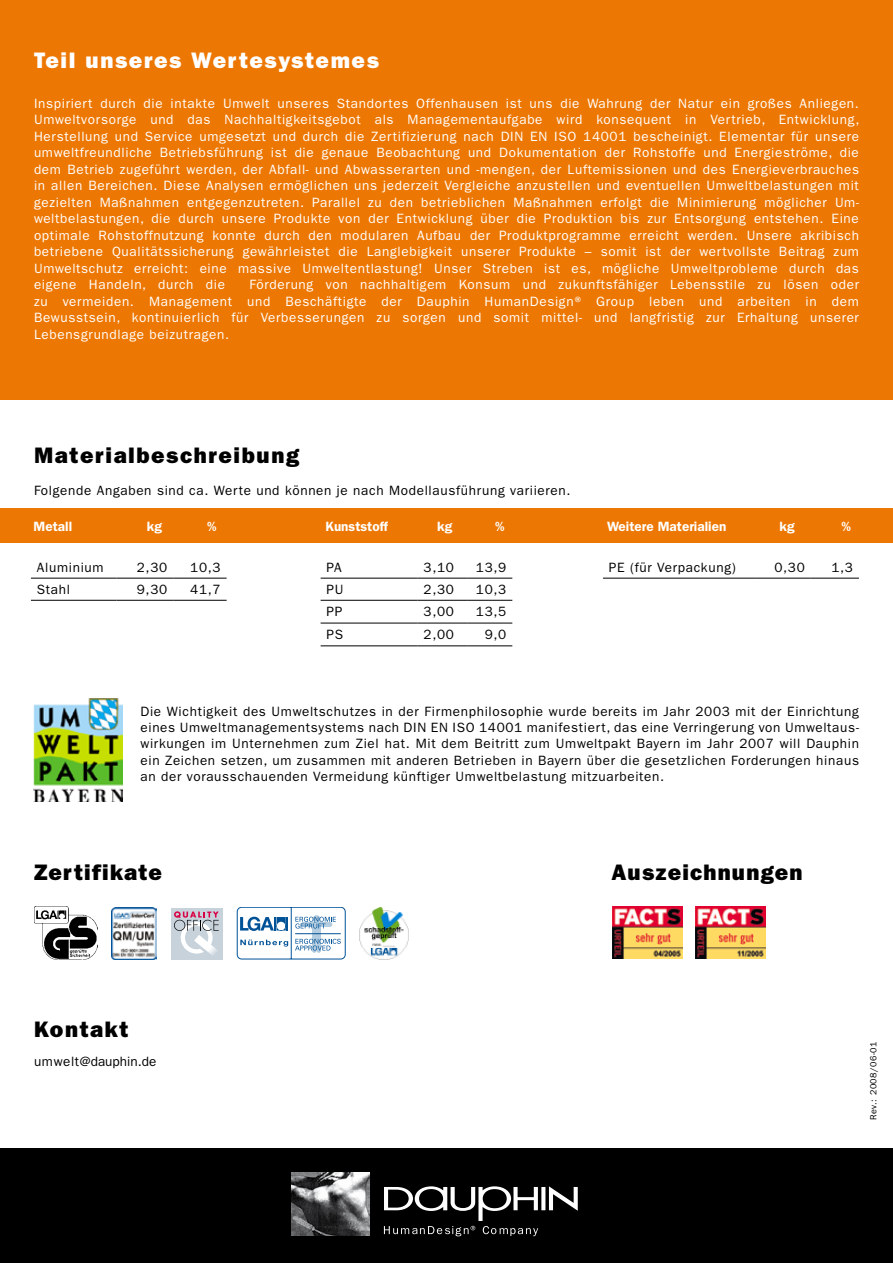
<style>
.page{position:relative;width:893px;height:1263px;background:#fff}
.page>*{position:absolute;margin:0;border:0;box-sizing:border-box;transform-origin:0 0}
.t1{font:800 22.5px "Franklin Gothic LT";letter-spacing:.07em;color:#000}
.t2{font:800 22.5px "Franklin Gothic LT";letter-spacing:.05em;color:#000}
.t3{font:800 22.5px "Franklin Gothic LT";letter-spacing:.07em;color:#fff}
.t4{font:13.5px/16.5px "Franklin Gothic LT";letter-spacing:.05em;color:#fff;text-align:justify}
.t5{font:13.5px/16.2px "Franklin Gothic LT";letter-spacing:.05em;color:#000;text-align:justify}
.t6{font:600 13.5px "Franklin Gothic LT";color:#fff}
.t7{font:13.5px "Franklin Gothic LT";color:#000}
.t8{font:9px "Franklin Gothic LT";letter-spacing:.05em;color:#000}
</style>
<div class="page">
<div style="left:0;top:0;width:893px;height:400px;background:#ed7703"></div>
<img style="left:33px;top:699px;width:89px;height:102px">
<div style="left:0;top:508px;width:893px;height:34px;background:#ed7703"></div>
<div style="left:0;top:1148px;width:893px;height:115px;background:#000"></div>
<img style="left:612px;top:906px;width:70px;height:53px">
<img style="left:292px;top:1172px;width:77px;height:64px">
<svg style="left:384px;top:1186px;width:194px;height:50px"></svg>
<img style="left:34px;top:907px;width:64px;height:52px">
<div style="left:171px;top:908px;width:51px;height:51px;background:#c7d2db"></div>
<svg style="left:174px;top:911px;width:45px;height:44px"></svg>
<svg style="left:237px;top:907px;width:108px;height:52px"></svg>
<img style="left:112px;top:908px;width:44px;height:51px">
<img style="left:359px;top:907px;width:49px;height:52px">
<img style="left:696px;top:906px;width:70px;height:53px">
<hr style="left:31px;top:600px;width:85px;height:1px;background:#000">
<hr style="left:116px;top:600px;width:57px;height:1px;background:#000">
<hr style="left:173px;top:600px;width:54px;height:1px;background:#000">
<hr style="left:31px;top:578px;width:85px;height:1px;background:#000">
<hr style="left:116px;top:578px;width:57px;height:1px;background:#000">
<hr style="left:173px;top:578px;width:54px;height:1px;background:#000">
<hr style="left:321px;top:578px;width:97px;height:1px;background:#000">
<hr style="left:418px;top:578px;width:49px;height:1px;background:#000">
<hr style="left:467px;top:578px;width:45px;height:1px;background:#000">
<hr style="left:321px;top:600px;width:97px;height:1px;background:#000">
<hr style="left:418px;top:600px;width:49px;height:1px;background:#000">
<hr style="left:467px;top:600px;width:45px;height:1px;background:#000">
<hr style="left:321px;top:623px;width:97px;height:1px;background:#000">
<hr style="left:418px;top:623px;width:49px;height:1px;background:#000">
<hr style="left:467px;top:623px;width:45px;height:1px;background:#000">
<hr style="left:321px;top:646px;width:97px;height:1px;background:#000">
<hr style="left:418px;top:646px;width:49px;height:1px;background:#000">
<hr style="left:467px;top:646px;width:45px;height:1px;background:#000">
<hr style="left:603px;top:578px;width:152px;height:1px;background:#000">
<hr style="left:755px;top:578px;width:56px;height:1px;background:#000">
<hr style="left:811px;top:578px;width:48px;height:1px;background:#000">
<h1 class="t3" style="left:34px;top:47px;width:346px">Teil unseres Wertesystemes</h1>
<p class="t4" style="left:34px;top:95px;width:827px">Inspiriert durch die intakte Umwelt unseres Standortes Offenhausen ist uns die Wahrung der Natur ein großes Anliegen.<br>Umweltvorsorge und das Nachhaltigkeitsgebot als Managementaufgabe wird konsequent in Vertrieb, Entwicklung, Herstellung und Service umgesetzt und durch die Zertifizierung nach DIN EN ISO 14001 bescheinigt. Elementar für unsere umweltfreundliche Betriebsführung ist die genaue Beobachtung und Dokumentation der Rohstoffe und Energieströme, die dem Betrieb zugeführt werden, der Abfall- und Abwasserarten und -mengen, der Luftemissionen und des Energieverbrauches in allen Bereichen. Diese Analysen ermöglichen uns jederzeit Vergleiche anzustellen und eventuellen Umweltbelastungen mit gezielten Maßnahmen entgegenzutreten. Parallel zu den betrieblichen Maßnahmen erfolgt die Minimierung möglicher Um&shy;weltbelastungen, die durch unsere Produkte von der Entwicklung über die Produktion bis zur Entsorgung entstehen. Eine optimale Rohstoffnutzung konnte durch den modularen Aufbau der Produktprogramme erreicht werden. Unsere akribisch betriebene Qualitätssicherung gewährleistet die Langlebigkeit unserer Produkte – somit ist der wertvollste Beitrag zum Umweltschutz erreicht: eine massive Umweltentlastung! Unser Streben ist es, mögliche Umweltprobleme durch das eigene Handeln, durch die</p>
<p class="t4" style="left:34px;top:277px;width:826px;text-indent:215px">Förderung von nachhaltigem Konsum und zukunftsfähiger Lebensstile zu lösen oder zu vermeiden. Management und Beschäftigte der Dauphin HumanDesign® Group leben und arbeiten in dem Bewusstsein, kontinuierlich für Verbesserungen zu sorgen und somit mittel- und langfristig zur Erhaltung unserer Lebensgrundlage beizutragen.</p>
<h1 class="t1" style="left:34px;top:442px;width:267px">Materialbeschreibung</h1>
<p class="t5" style="left:34px;top:482px;width:538px">Folgende Angaben sind ca. Werte und können je nach Modellausführung variieren.</p>
<p class="t6" style="left:34px;top:518px;width:40px">Metall</p>
<p class="t6" style="left:147px;top:518px;width:17px">kg</p>
<p class="t6" style="left:207px;top:518px;width:11px">%</p>
<p class="t6" style="left:326px;top:518px;width:64px">Kunststoff</p>
<p class="t6" style="left:437px;top:518px;width:17px">kg</p>
<p class="t6" style="left:495px;top:518px;width:11px">%</p>
<p class="t6" style="left:607px;top:518px;width:121px">Weitere Materialien</p>
<p class="t6" style="left:779px;top:518px;width:17px">kg</p>
<p class="t6" style="left:841px;top:518px;width:11px">%</p>
<p class="t5" style="left:37px;top:559px;width:68px">Aluminium</p>
<p class="t5" style="left:137px;top:559px;width:32px">2,30</p>
<p class="t5" style="left:190px;top:559px;width:32px">10,3</p>
<p class="t5" style="left:37px;top:582px;width:35px">Stahl</p>
<p class="t5" style="left:137px;top:582px;width:32px">9,30</p>
<p class="t5" style="left:190px;top:582px;width:32px">41,7</p>
<p class="t5" style="left:327px;top:559px;width:17px">PA</p>
<p class="t5" style="left:424px;top:559px;width:32px">3,10</p>
<p class="t5" style="left:476px;top:559px;width:32px">13,9</p>
<p class="t5" style="left:327px;top:582px;width:18px">PU</p>
<p class="t5" style="left:424px;top:582px;width:32px">2,30</p>
<p class="t5" style="left:476px;top:582px;width:32px">10,3</p>
<p class="t5" style="left:327px;top:604px;width:17px">PP</p>
<p class="t5" style="left:424px;top:604px;width:32px">3,00</p>
<p class="t5" style="left:476px;top:604px;width:32px">13,5</p>
<p class="t5" style="left:327px;top:627px;width:18px">PS</p>
<p class="t5" style="left:424px;top:627px;width:32px">2,00</p>
<p class="t5" style="left:485px;top:627px;width:23px">9,0</p>
<p class="t5" style="left:609px;top:559px;width:128px">PE (für Verpackung)</p>
<p class="t5" style="left:774px;top:559px;width:32px">0,30</p>
<p class="t5" style="left:831px;top:559px;width:23px">1,3</p>
<p class="t5" style="left:140px;top:703px;width:720px">Die Wichtigkeit des Umweltschutzes in der Firmenphilosophie wurde bereits im Jahr 2003 mit der Einrichtung eines Umweltmanagementsystems nach DIN EN ISO 14001 manifestiert, das eine Verringerung von Umweltaus&shy;wirkungen im Unternehmen zum Ziel hat. Mit dem Beitritt zum Umweltpakt Bayern im Jahr 2007 will Dauphin ein Zeichen setzen, um zusammen mit anderen Betrieben in Bayern über die gesetzlichen Forderungen hinaus an der vorausschauenden Vermeidung künftiger Umweltbelastung mitzuarbeiten.</p>
<h1 class="t2" style="left:34px;top:859px;width:130px">Zertifikate</h1>
<h1 class="t2" style="left:611px;top:859px;width:193px">Auszeichnungen</h1>
<h1 class="t1" style="left:34px;top:1016px;width:96px">Kontakt</h1>
<p class="t7" style="left:34px;top:1054px;width:124px">umwelt@dauphin.de</p>
<p class="t8" style="left:868px;top:1120px;width:80px;rotate:-90deg">Rev.: 2008/06-01</p>
</div>
